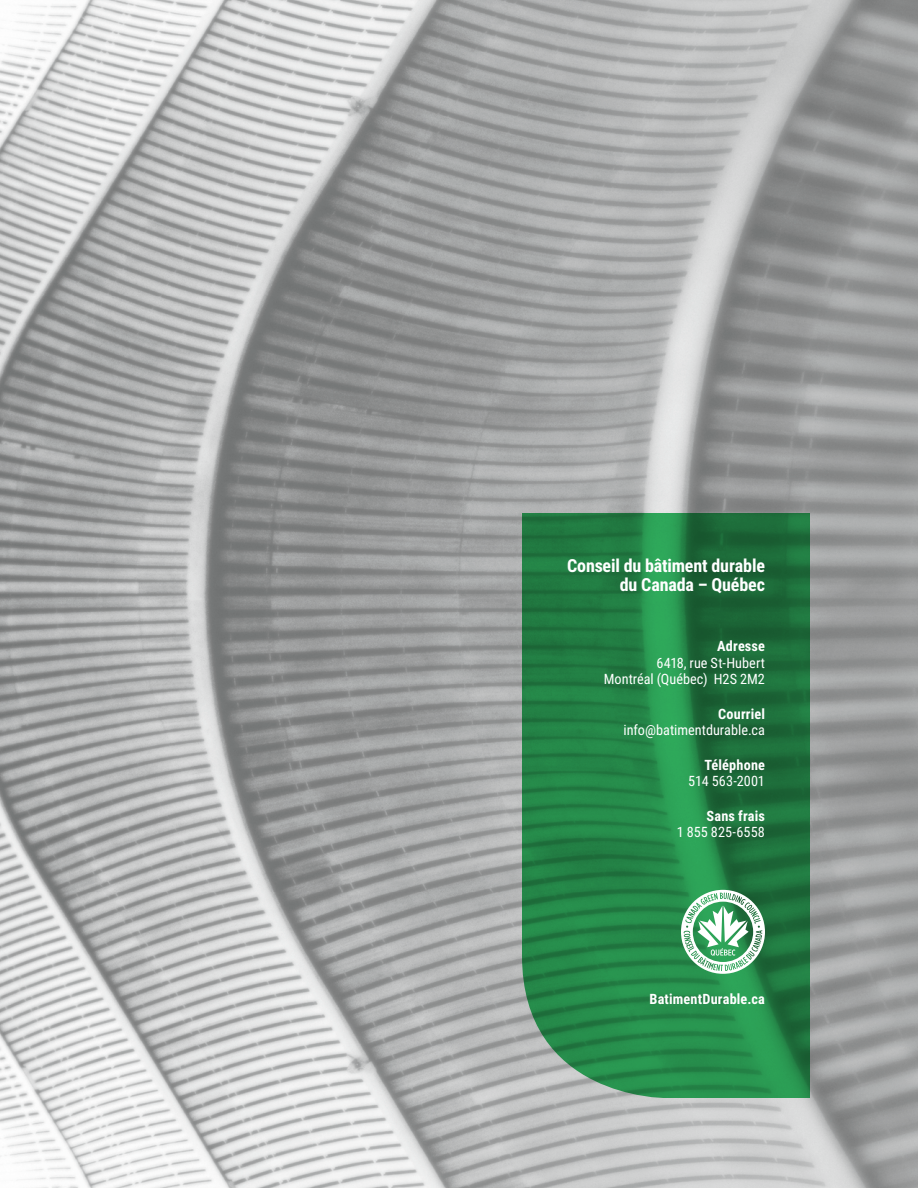
<style>
.page{position:relative;width:918px;height:1188px;background:#fff}
.page>*{position:absolute;margin:0;border:0;box-sizing:border-box;transform-origin:0 0}
.t1{font:700 18px/19.5px "Roboto Condensed";letter-spacing:-.01em;color:#fff;text-align:right}
.t2{font:14.25px/16.5px "Roboto Condensed";color:#fff;text-align:right}
.t3{font:700 14.25px "Roboto Condensed";letter-spacing:.01em;color:#fff}
</style>
<div class="page">
<img style="left:0;top:0;width:918px;height:1188px">
<svg style="left:522px;top:513px;width:288px;height:585px;background:#268047"></svg>
<svg style="left:681px;top:890px;width:84px;height:84px"></svg>
<p class="t1" style="left:567px;top:555px;width:200px">Conseil du bâtiment durable du Canada – Québec</p>
<p class="t3" style="left:717px;top:636px;width:49px">Adresse</p>
<p class="t2" style="left:604px;top:654px;width:163px">6418, rue St-Hubert<br>Montréal (Québec) H2S 2M2</p>
<p class="t3" style="left:718px;top:703px;width:48px">Courriel</p>
<p class="t2" style="left:624px;top:721px;width:143px">info@batimentdurable.ca</p>
<p class="t3" style="left:704px;top:754px;width:62px">Téléphone</p>
<p class="t2" style="left:688px;top:772px;width:78px">514 563-2001</p>
<p class="t3" style="left:707px;top:805px;width:60px">Sans frais</p>
<p class="t2" style="left:677px;top:823px;width:90px">1 855 825-6558</p>
<p class="t3" style="left:650px;top:988px;width:117px">BatimentDurable.ca</p>
</div>
